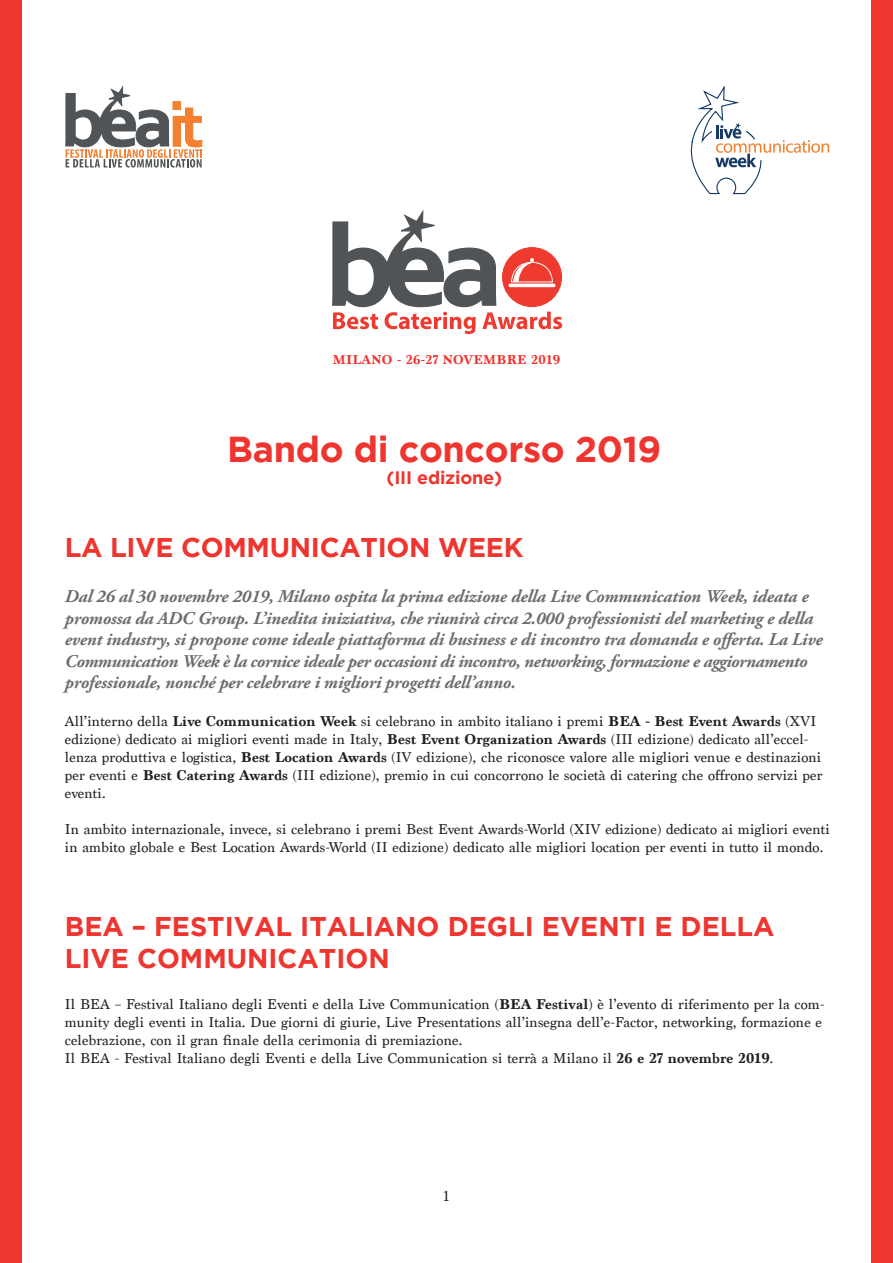
<style>
.page{position:relative;width:893px;height:1263px;background:#fff}
.page>*{position:absolute;margin:0;border:0;box-sizing:border-box;transform-origin:0 0}
.t1{font:700 36px "Gotham";letter-spacing:-.01em;color:#ee352f}
.t2{font:700 27px "Gotham";color:#ee352f}
.t3{font:italic 700 18px/21.6px "Adobe Garamond Pro";letter-spacing:-.01em;color:#6c6d70}
.t4{font:700 18px "Gotham";letter-spacing:-.01em;color:#ee352f}
.t5{font:15px/18px "Marion";letter-spacing:.01em;color:#231f20}
.t6{font:700 13.5px "Marion";letter-spacing:.025em;color:#ee352f}
.s1{font-weight:700}
</style>
<div class="page">
<div style="left:0;top:0;width:21px;height:1263px;background:#ee352f"></div>
<svg style="left:332px;top:210px;width:230px;height:124px"></svg>
<svg style="left:65px;top:85px;width:138px;height:83px"></svg>
<div style="left:872px;top:0;width:21px;height:1263px;background:#ee352f"></div>
<svg style="left:690px;top:85px;width:139px;height:110px"></svg>
<p class="t6" style="left:333px;top:352px;width:229px">MILANO - 26-27 NOVEMBRE 2019</p>
<p class="t1" style="left:227px;top:429px;width:436px">Bando di concorso 2019</p>
<p class="t4" style="left:387px;top:467px;width:117px">(III edizione)</p>
<p class="t2" style="left:65px;top:531px;width:460px">LA LIVE COMMUNICATION WEEK</p>
<p class="t3" style="left:65px;top:586px;width:759px">Dal 26 al 30 novembre 2019, Milano ospita la prima edizione della Live Communication Week, ideata e promossa da ADC Group. L’inedita iniziativa, che riunirà circa 2.000 professionisti del marketing e della event industry, si propone come ideale piattaforma di business e di incontro tra domanda e offerta. La Live Communication Week è la cornice ideale per occasioni di incontro, networking, formazione e aggiornamento professionale, nonché per celebrare i migliori progetti dell’anno.</p>
<p class="t5" style="left:65px;top:712px;width:759px">All’interno della <span class="s1">Live Communication Week</span> si celebrano in ambito italiano i premi <span class="s1">BEA - Best Event Awards</span> (XVI edizione) dedicato ai migliori eventi made in Italy, <span class="s1">Best Event Organization Awards</span> (III edizione) dedicato all’eccel&shy;lenza produttiva e logistica, <span class="s1">Best Location Awards</span> (IV edizione), che riconosce valore alle migliori venue e destinazioni per eventi e <span class="s1">Best Catering Awards</span> (III edizione), premio in cui concorrono le società di catering che offrono servizi per eventi.</p>
<p class="t5" style="left:65px;top:820px;width:767px">In ambito internazionale, invece, si celebrano i premi Best Event Awards-World (XIV edizione) dedicato ai migliori eventi in ambito globale e Best Location Awards-World (II edizione) dedicato alle migliori location per eventi in tutto il mondo.</p>
<p class="t2" style="left:65px;top:910px;width:711px">BEA – FESTIVAL ITALIANO DEGLI EVENTI E DELLA</p>
<p class="t2" style="left:65px;top:943px;width:326px">LIVE COMMUNICATION</p>
<p class="t5" style="left:65px;top:996px;width:761px">Il BEA – Festival Italiano degli Eventi e della Live Communication (<span class="s1">BEA Festival</span>) è l’evento di riferimento per la com&shy;munity degli eventi in Italia. Due giorni di giurie, Live Presentations all’insegna dell’e-Factor, networking, formazione e celebrazione, con il gran finale della cerimonia di premiazione.</p>
<p class="t5" style="left:65px;top:1050px;width:710px">Il BEA - Festival Italiano degli Eventi e della Live Communication si terrà a Milano il <span class="s1">26 e 27 novembre 2019</span>.</p>
<p class="t5" style="left:444px;top:1187px;width:7px">1</p>
</div>
